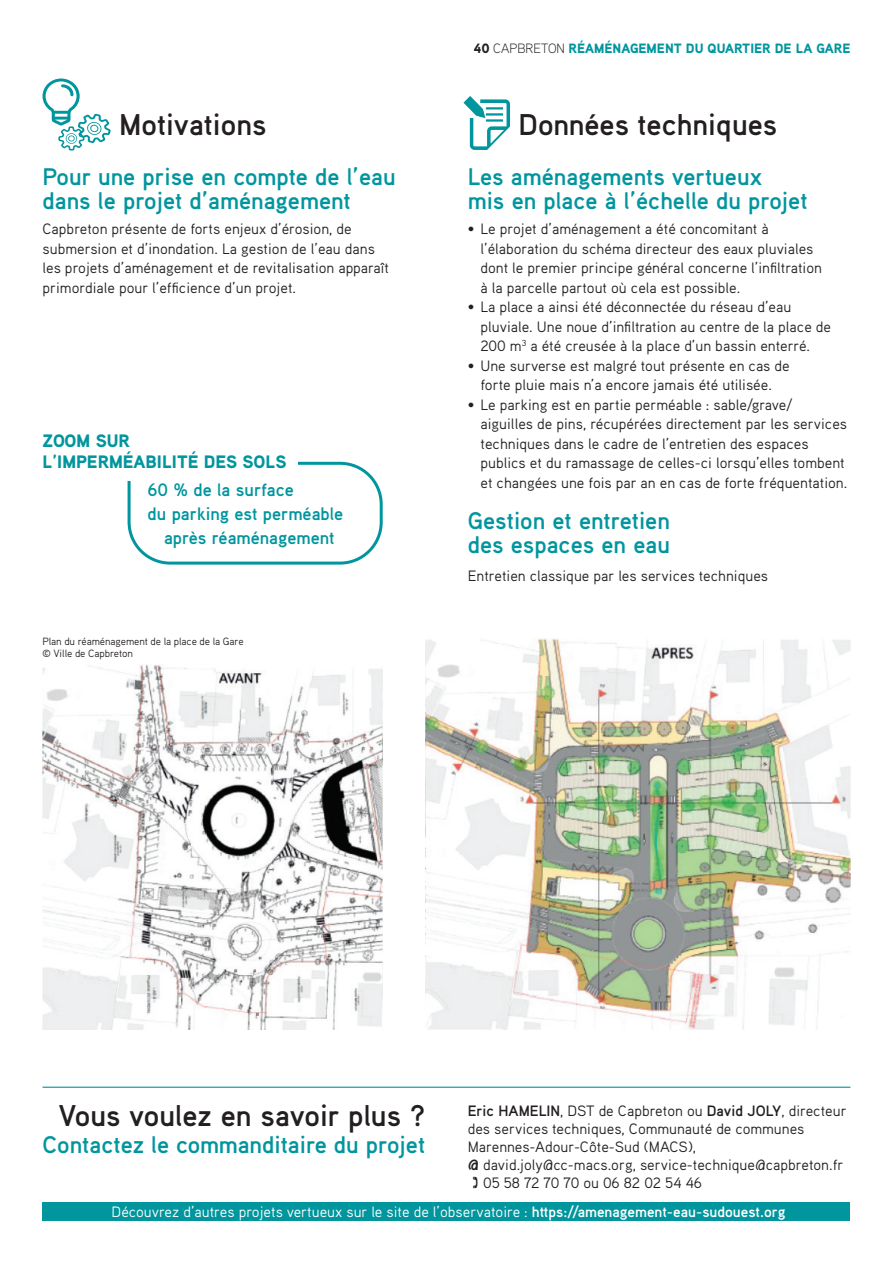
<style>
.page{position:relative;width:893px;height:1263px;background:#fff}
.page>*{position:absolute;margin:0;border:0;box-sizing:border-box;transform-origin:0 0}
.t1{font:700 30px "Aaux Pro OT";color:#231f20}
.t2{font:700 24px/24px "Aaux Pro OT";color:#01959e}
.t3{font:700 18px "Aaux Pro OT";color:#01959e}
.t4{font:900 18px/21px "Aaux Pro OT";color:#01959e}
.t5{font:15px/19.5px "Aaux Pro OT";color:#231f20}
.t6{font:15px "Aaux Pro OT";color:#fff}
.t7{font:900 13.5px "Aaux Pro OT";color:#01959e}
.t8{font:10.5px/12px "Aaux Pro OT";letter-spacing:-.01em;color:#231f20}
.s1{color:#231f20}
.s2{font-weight:300;color:#231f20}
.s3{font-weight:700}
.s4{font-weight:900}
</style>
<div class="page">
<svg style="left:463px;top:96px;width:47px;height:54px"></svg>
<svg style="left:43px;top:79px;width:68px;height:72px"></svg>
<hr style="left:43px;top:1087px;width:807px;height:1px;background:#01959e">
<div style="left:43px;top:1202px;width:807px;height:18px;background:#01959e"></div>
<svg style="left:127px;top:461px;width:256px;height:104px"></svg>
<div style="left:43px;top:434px;width:255px;height:47px;background:#fff"></div>
<img style="left:425px;top:639px;width:425px;height:391px">
<img style="left:43px;top:664px;width:340px;height:366px">
<p class="t7" style="left:474px;top:40px;width:378px"><span class="s1">40</span> <span class="s2">CAPBRETON</span> RÉAMÉNAGEMENT DU QUARTIER DE LA GARE</p>
<h1 class="t1" style="left:119px;top:106px;width:149px">Motivations</h1>
<h1 class="t1" style="left:519px;top:106px;width:260px">Données techniques</h1>
<h2 class="t2" style="left:43px;top:164px;width:355px">Pour une prise en compte de l’eau dans le projet d’aménagement</h2>
<h2 class="t2" style="left:468px;top:164px;width:341px">Les aménagements vertueux<br>mis en place à l’échelle du projet</h2>
<p class="t5" style="left:43px;top:219px;width:348px">Capbreton présente de forts enjeux d’érosion, de submersion et d’inondation. La gestion de l’eau dans les projets d’aménagement et de revitalisation apparaît primordiale pour l’efficience d’un projet.</p>
<p class="t5" style="left:480px;top:219px;width:343px;text-indent:-13px">• Le projet d’aménagement a été concomitant à l’élaboration du schéma directeur des eaux pluviales dont le premier principe général concerne l’infiltration à la parcelle partout où cela est possible.</p>
<p class="t5" style="left:480px;top:297px;width:352px;text-indent:-13px">• La place a ainsi été déconnectée du réseau d’eau pluviale. Une noue d’infiltration au centre de la place de<br>200 m<sup>3</sup> a été creusée à la place d’un bassin enterré.</p>
<p class="t5" style="left:468px;top:355px;width:324px;text-align:center">• Une surverse est malgré tout présente en cas de forte pluie mais n’a encore jamais été utilisée.</p>
<p class="t5" style="left:480px;top:394px;width:368px;text-indent:-13px">• Le parking est en partie perméable : sable/grave/ aiguilles de pins, récupérées directement par les services techniques dans le cadre de l’entretien des espaces publics et du ramassage de celles-ci lorsqu’elles tombent et changées une fois par an en cas de forte fréquentation.</p>
<h2 class="t2" style="left:468px;top:508px;width:204px">Gestion et entretien des espaces en eau</h2>
<p class="t5" style="left:468px;top:565px;width:302px">Entretien classique par les services techniques</p>
<p class="t4" style="left:43px;top:429px;width:246px">ZOOM SUR<br>L’IMPERMÉABILITÉ DES SOLS</p>
<p class="t3" style="left:148px;top:478px;width:148px">60 % de la surface</p>
<p class="t3" style="left:148px;top:502px;width:197px">du parking est perméable</p>
<p class="t3" style="left:164px;top:526px;width:172px">après réaménagement</p>
<p class="t8" style="left:43px;top:635px;width:203px">Plan du réaménagement de la place de la Gare © Ville de Capbreton</p>
<h1 class="t1" style="left:59px;top:1096px;width:368px">Vous voulez en savoir plus ?</h1>
<h2 class="t2" style="left:43px;top:1131px;width:384px">Contactez le commanditaire du projet</h2>
<p class="t5" style="left:468px;top:1101px;width:380px"><span class="s3">Eric HAMELIN</span>, DST de Capbreton ou <span class="s3">David JOLY</span>, directeur</p>
<p class="t5" style="left:468px;top:1119px;width:338px">des services techniques, Communauté de communes</p>
<p class="t5" style="left:468px;top:1137px;width:230px">Marennes-Adour-Côte-Sud (MACS),</p>
<p class="t5" style="left:468px;top:1155px;width:377px"><span class="s4">@</span> david.joly@cc-macs.org, service-technique@capbreton.fr</p>
<p class="t5" style="left:483px;top:1173px;width:221px">05 58 72 70 70 ou 06 82 02 54 46</p>
<p class="t6" style="left:112px;top:1202px;width:675px">Découvrez d’autres projets vertueux sur le site de l’observatoire : <span class="s3">https://amenagement-eau-sudouest.org</span></p>
</div>
